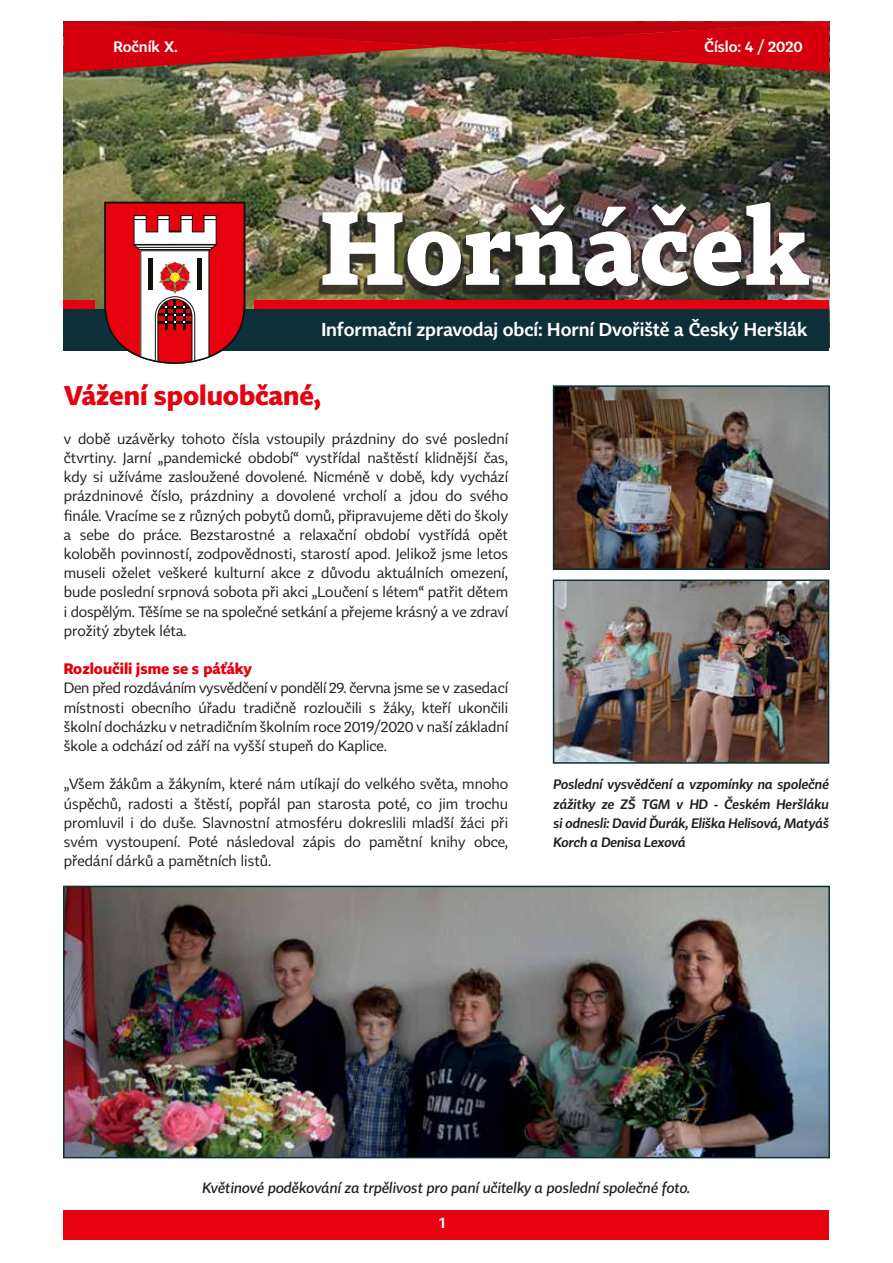
<style>
.page{position:relative;width:893px;height:1263px;background:#fff}
.page>*{position:absolute;margin:0;border:0;box-sizing:border-box;transform-origin:0 0}
.t1{font:700 26.7px "Tabac Sans";color:#e7000e}
.t2{font:300 18.45px "Tabac Sans";letter-spacing:-.005em;color:#fff}
.t3{font:700 15px "Tabac Sans";color:#e7000e}
.t4{font:300 15px "Tabac Sans";color:#fff}
.t5{font:14.7px/19.2px "Tabac Sans";color:#231f20;text-align:justify}
.t6{font:italic 500 14.7px "Tabac Sans";color:#231f20}
.t7{font:italic 300 13.5px/19.2px "Tabac Sans";letter-spacing:-.01em;color:#231f20;text-align:justify}
</style>
<div class="page">
<div style="left:64px;top:1210px;width:765px;height:29px;background:#e7000e"></div>
<img style="left:64px;top:72px;width:765px;height:237px">
<svg style="left:64px;top:21px;width:765px;height:51px;background:#b0191b"></svg>
<div style="left:318px;top:204px;width:495px;height:92px;background:#231f20;opacity:.75"></div>
<img style="left:322px;top:202px;width:487px;height:84px">
<div style="left:254px;top:300px;width:575px;height:9px;background:#e7000e"></div>
<div style="left:64px;top:309px;width:765px;height:41px;background:#0c2f39"></div>
<div style="left:64px;top:300px;width:31px;height:9px;background:#e7000e"></div>
<svg style="left:104px;top:201px;width:142px;height:163px"></svg>
<img style="left:66px;top:889px;width:761px;height:266px">
<div style="left:63px;top:886px;width:767px;height:272px;border:2px solid #0c2f39"></div>
<img style="left:556px;top:388px;width:271px;height:179px">
<div style="left:553px;top:385px;width:277px;height:185px;border:2px solid #0c2f39"></div>
<img style="left:556px;top:582px;width:270px;height:179px">
<div style="left:553px;top:579px;width:276px;height:185px;border:2px solid #0c2f39"></div>
<p class="t4" style="left:114px;top:37px;width:66px">Ročník X.</p>
<p class="t4" style="left:705px;top:37px;width:100px">Číslo: 4 / 2020</p>
<p class="t2" style="left:321px;top:319px;width:487px">Informační zpravodaj obcí: Horní Dvořiště a Český Heršlák</p>
<h1 class="t1" style="left:64px;top:379px;width:259px">Vážení spoluobčané,</h1>
<p class="t5" style="left:64px;top:429px;width:446px">v době uzávěrky tohoto čísla vstoupily prázdniny do své poslední čtvrtiny. Jarní „pandemické období“ vystřídal naštěstí klidnější čas, kdy si užíváme zasloužené dovolené. Nicméně v době, kdy vychází prázdninové číslo, prázdniny a dovolené vrcholí a jdou do svého finále. Vracíme se z různých pobytů domů, připravujeme děti do školy a sebe do práce. Bezstarostné a relaxační období vystřídá opět koloběh povinností, zodpovědnosti, starostí apod. Jelikož jsme letos museli oželet veškeré kulturní akce z důvodu aktuálních omezení, bude poslední srpnová sobota při akci „Loučení s létem“ patřit dětem i dospělým. Těšíme se na společné setkání a přejeme krásný a ve zdraví prožitý zbytek léta.</p>
<p class="t3" style="left:64px;top:659px;width:190px">Rozloučili jsme se s páťáky</p>
<p class="t5" style="left:64px;top:679px;width:446px">Den před rozdáváním vysvědčení v pondělí 29. června jsme se v zasedací místnosti obecního úřadu tradičně rozloučili s žáky, kteří ukončili školní docházku v netradičním školním roce 2019/2020 v naší základní škole a odchází od září na vyšší stupeň do Kaplice.</p>
<p class="t5" style="left:64px;top:775px;width:446px">„Všem žákům a žákyním, které nám utíkají do velkého světa, mnoho úspěchů, radosti a štěstí, popřál pan starosta poté, co jim trochu promluvil i do duše. Slavnostní atmosféru dokreslili mladší žáci při svém vystoupení. Poté následoval zápis do pamětní knihy obce, předání dárků a pamětních listů.</p>
<p class="t7" style="left:554px;top:775px;width:277px">Poslední vysvědčení a vzpomínky na společné zážitky ze ZŠ TGM v HD - Českém Heršláku si odnesli: David Ďurák, Eliška Helisová, Matyáš Korch a Denisa Lexová</p>
<p class="t6" style="left:202px;top:1178px;width:490px">Květinové poděkování za trpělivost pro paní učitelky a poslední společné foto.</p>
<p class="t4" style="left:439px;top:1213px;width:8px">1</p>
</div>
